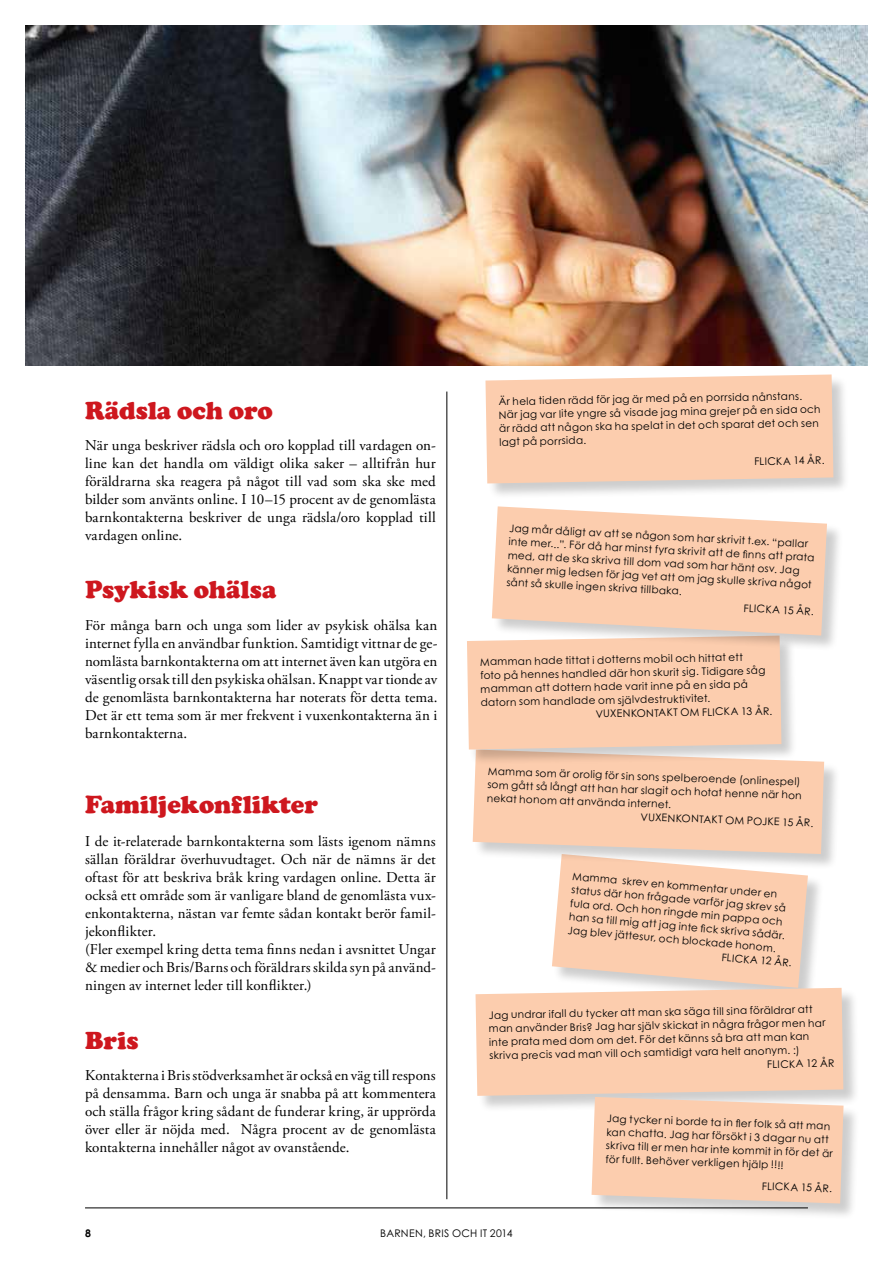
<style>
.page{position:relative;width:893px;height:1263px;background:#fff}
.page>*{position:absolute;margin:0;border:0;box-sizing:border-box;transform-origin:0 0}
.t1{font:900 25.5px "Cooper";color:#ce171e}
.t2{font:15px/18px "Adobe Garamond Pro";letter-spacing:.005em;color:#000;text-align:justify}
.t3{font:10.5px/13.5px "Century Gothic Std";letter-spacing:.025em;color:#000}
.t4{font:700 10.5px "Century Gothic Std";color:#000}
</style>
<div class="page">
<hr style="left:85px;top:1207px;width:723px;height:1px;background:#000">
<hr style="left:447px;top:392px;width:1px;height:807px;background:#000">
<img style="left:26px;top:26px;width:841px;height:340px">
<div style="left:476px;top:988px;width:384px;height:124px;background:#000;opacity:.2"></div>
<div style="left:592px;top:1098px;width:268px;height:122px;background:#000;opacity:.2"></div>
<svg style="left:467px;top:506px;width:376px;height:697px"></svg>
<div style="left:486px;top:375px;width:364px;height:125px;background:#000;opacity:.2"></div>
<div style="left:485px;top:374px;width:348px;height:109px;background:#fccdae"></div>
<h1 class="t1" style="left:85px;top:396px;width:189px">Rädsla och oro</h1>
<p class="t2" style="left:85px;top:437px;width:352px">När unga beskriver rädsla och oro kopplad till vardagen on&shy;line kan det handla om väldigt olika saker – alltifrån hur föräldrarna ska reagera på något till vad som ska ske med bilder som använts online. I 10–15 procent av de genomlästa barnkontakterna beskriver de unga rädsla/oro kopplad till vardagen online.</p>
<h1 class="t1" style="left:85px;top:575px;width:193px">Psykisk ohälsa</h1>
<p class="t2" style="left:85px;top:617px;width:354px">För många barn och unga som lider av psykisk ohälsa kan internet fylla en användbar funktion. Samtidigt vittnar de ge&shy;nomlästa barnkontakterna om att internet även kan utgöra en väsentlig orsak till den psykiska ohälsan. Knappt var tionde av de genomlästa barnkontakterna har noterats för detta tema.<br>Det är ett tema som är mer frekvent i vuxenkontakterna än i barnkontakterna.</p>
<h1 class="t1" style="left:85px;top:789px;width:235px">Familjekonflikter</h1>
<p class="t2" style="left:85px;top:833px;width:352px;text-align:left">I de it-relaterade barnkontakterna som lästs igenom nämns sällan föräldrar överhuvudtaget. Och när de nämns är det oftast för att beskriva bråk kring vardagen online. Detta är också ett område som är vanligare bland de genomlästa vux&shy;enkontakterna, nästan var femte sådan kontakt berör famil&shy;jekonflikter.<br>(Fler exempel kring detta tema finns nedan i avsnittet Ungar &amp; medier och Bris/Barns och föräldrars skilda syn på använd&shy;ningen av internet leder till konflikter.)</p>
<h1 class="t1" style="left:85px;top:1025px;width:55px">Bris</h1>
<p class="t2" style="left:85px;top:1067px;width:352px">Kontakterna i Bris stödverksamhet är också en väg till respons på densamma. Barn och unga är snabba på att kommentera och ställa frågor kring sådant de funderar kring, är upprörda över eller är nöjda med. Några procent av de genomlästa kontakterna innehåller något av ovanstående.</p>
<p class="t3" style="left:498px;top:394px;width:324px;rotate:-1deg">ÄRHELA TIDEN RÄDD FÖRJAG ÄRMED PÅ EN PORRSIDA NÅNSTANS.<br>NÄRJAG VARLITE YNGRE SÅ VISADE JAG MINA GREJERPÅ EN SIDA OCH ÄRRÄDD ATT NÅGON SKA HA SPELAT IN DET OCH SPARAT DET OCH SEN LAGT PÅ PORRSIDA.</p>
<p class="t3" style="left:754px;top:454px;width:72px;rotate:-1deg">FLICKA 14 ÅR.</p>
<p class="t3" style="left:510px;top:521px;width:304px;rotate:3deg">JAG MÅRDÅLIGT AV ATT SE NÅGON SOM HARSKRIVIT T.EX. “PALLAR</p>
<p class="t3" style="left:509px;top:535px;width:308px;rotate:3deg">INTE MER...”. FÖRDÅ HARMINST FYRA SKRIVIT ATT DE FI NNS ATT PRATA</p>
<p class="t3" style="left:508px;top:548px;width:294px;rotate:3deg">ME D, ATT DE SKA SKRIVA TILLDOM VAD SOM HARHÄNT OSV. JAG</p>
<p class="t3" style="left:508px;top:562px;width:307px;rotate:3deg">KÄNNE RMIG LEDSEN FÖRJAG VET ATT OM JAG SKULLE SKRIVA NÅGOT</p>
<p class="t3" style="left:507px;top:575px;width:177px;rotate:3deg">SÅNT SÅ SKULLE INGE N SKRIVA TILLBAKA.</p>
<p class="t3" style="left:744px;top:601px;width:72px;rotate:3deg">FLICKA 15 ÅR.</p>
<p class="t3" style="left:480px;top:655px;width:265px;rotate:-1deg">MAMMAN HADE TITTAT I DOTTE RNS MOBILOCH HITTAT E TT</p>
<p class="t3" style="left:480px;top:668px;width:287px;rotate:-1deg">FOTO PÅ HENNES HANDLED DÄRHON SKURIT SIG. TIDIGARE SÅG</p>
<p class="t3" style="left:480px;top:682px;width:270px;rotate:-1deg">MAMMAN ATT DOTTE RN HADE VARIT INNE PÅ EN SIDA PÅ</p>
<p class="t3" style="left:481px;top:695px;width:231px;rotate:-1deg">DATORN SOM HANDLADE OM SJÄLVDE STRUKTIVITET.</p>
<p class="t3" style="left:595px;top:707px;width:178px;rotate:-1deg">VUXENKONTAKT OM F LICKA 13 ÅR.</p>
<p class="t3" style="left:488px;top:764px;width:314px;rotate:2deg">MAMMA SOM ÄROROLIG FÖRSIN SONS SPELBEROENDE (ONLINESPEL)</p>
<p class="t3" style="left:488px;top:777px;width:317px;rotate:2deg">SOM GÅTT SÅ LÅNGT ATT HAN HARSLAGIT OCH HOTAT HE NNE NÄRHON</p>
<p class="t3" style="left:487px;top:791px;width:186px;rotate:2deg">NE KAT HONOM ATT ANVÄNDA INTE RNE T.</p>
<p class="t3" style="left:641px;top:810px;width:174px;rotate:2deg">VUXENKONTAKT OM POJ KE 15 ÅR.</p>
<p class="t3" style="left:573px;top:869px;width:208px;rotate:5deg">MAMMA SKREV EN KOMMENTARUNDEREN</p>
<p class="t3" style="left:572px;top:882px;width:217px;rotate:5deg">STATUS DÄRHON FRÅGADE VARFÖRJAG SKREV SÅ</p>
<p class="t3" style="left:571px;top:896px;width:215px;rotate:5deg">FULA ORD. OCH HON RINGDE MIN PAPPA OCH</p>
<p class="t3" style="left:570px;top:909px;width:219px;rotate:5deg">HAN SA TILLMIG ATT JAG INTE FI CK SKRIVA SÅDÄR.</p>
<p class="t3" style="left:568px;top:923px;width:210px;rotate:5deg">JAG BLE V JÄTTE SUR, OCH BLOCKADE HONOM.</p>
<p class="t3" style="left:722px;top:950px;width:72px;rotate:5deg">FLICKA 12 ÅR.</p>
<p class="t3" style="left:488px;top:1008px;width:326px;rotate:-1deg">JAG UNDRARIFALLDU TYCKE RATT MAN SKA SÄGA TILLSINA FÖRÄLDRARATT</p>
<p class="t3" style="left:489px;top:1021px;width:341px;rotate:-1deg">MAN ANVÄNDE RBRIS? JAG HARSJÄLV SKICKAT IN NÅGRA FRÅGORMEN HAR</p>
<p class="t3" style="left:489px;top:1035px;width:323px;rotate:-1deg">INTE PRATA ME D DOM OM DET. FÖRDET KÄNNS SÅ BRA ATT MAN KAN</p>
<p class="t3" style="left:489px;top:1048px;width:312px;rotate:-1deg">SKRIVA PRECIS VAD MAN VILLOCH SAMTIDIGT VARA HELT ANONYM. :)</p>
<p class="t3" style="left:767px;top:1057px;width:69px;rotate:-1deg">FLICKA 12 ÅR</p>
<p class="t3" style="left:607px;top:1111px;width:232px;rotate:2deg">JAG TYCKE RNI BORDE TA IN FLE RFOLK SÅ ATT MAN KAN CHATTA. JAG HARFÖRSÖKT I 3 DAGARNU ATT SKRIVA TILLERMEN HARINTE KOMMIT IN FÖRDET ÄR FÖRFULLT. BEHÖVERVERKLIGEN HJÄLP !!!!</p>
<p class="t3" style="left:762px;top:1179px;width:72px;rotate:2deg">FLICKA 15 ÅR.</p>
<p class="t4" style="left:85px;top:1226px;width:7px">8</p>
<p class="t3" style="left:380px;top:1226px;width:134px">BARNEN, BRIS OCH IT 2014</p>
</div>
